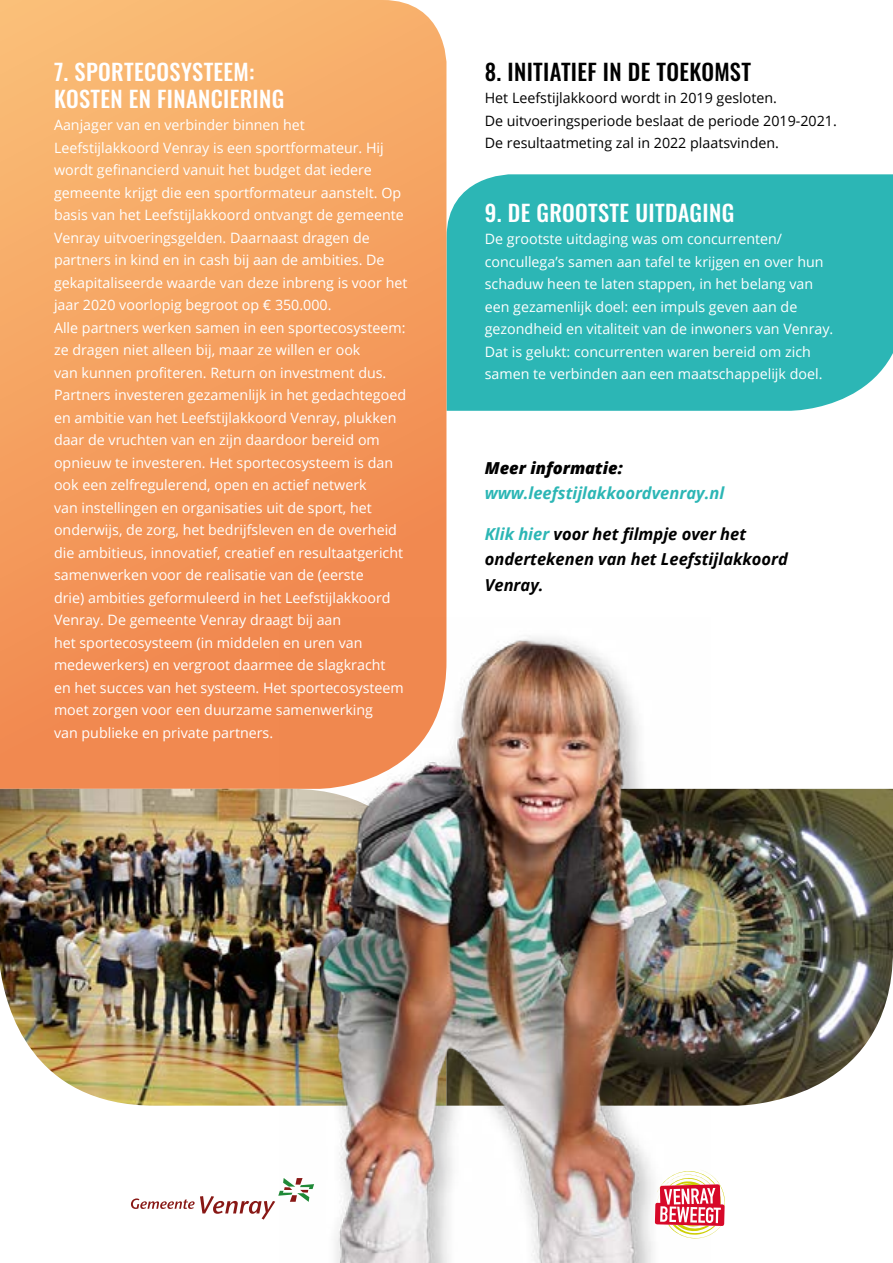
<style>
.page{position:relative;width:893px;height:1263px;background:#fff}
.page>*{position:absolute;margin:0;border:0;box-sizing:border-box;transform-origin:0 0}
.t1{font:500 22.5px/27px "Oswald";letter-spacing:.015em;color:#fff}
.t2{font:500 22.5px "Oswald";letter-spacing:.015em;color:#000}
.t3{font:italic 700 16.5px/25.5px "Open Sans";color:#000}
.t4{font:italic 700 16.5px "Open Sans";color:#2cb6b5}
.t5{font:italic 800 16.5px "Open Sans";color:#000}
.t6{font:14.25px/22.5px "Open Sans";color:#fff}
.t7{font:14.25px/22.5px "Open Sans";color:#000}
.s1{color:#2cb6b5}
</style>
<div class="page">
<div style="left:446px;top:174px;width:447px;height:237px;background:#2cb6b5"></div>
<svg style="left:0;top:0;width:446px;height:789px;background:#f49e5f"></svg>
<img style="left:0;top:789px;width:893px;height:317px">
<img style="left:280px;top:617px;width:430px;height:646px">
<svg style="left:131px;top:1178px;width:183px;height:41px"></svg>
<svg style="left:655px;top:1169px;width:70px;height:69px"></svg>
<h1 class="t1" style="left:54px;top:60px;width:232px">7. SPORTECOSYSTEEM:<br>KOSTEN EN FINANCIERING</h1>
<p class="t6" style="left:54px;top:114px;width:355px">Aanjager van en verbinder binnen het Leefstijlakkoord Venray is een sportformateur. Hij wordt gefinancierd vanuit het budget dat iedere gemeente krijgt die een sportformateur aanstelt. Op basis van het Leefstijlakkoord ontvangt de gemeente Venray uitvoeringsgelden. Daarnaast dragen de partners in kind en in cash bij aan de ambities. De gekapitaliseerde waarde van deze inbreng is voor het jaar 2020 voorlopig begroot op € 350.000.<br>Alle partners werken samen in een sportecosysteem: ze dragen niet alleen bij, maar ze willen er ook<br>van kunnen profiteren. Return on investment dus.<br>Partners investeren gezamenlijk in het gedachtegoed en ambitie van het Leefstijlakkoord Venray, plukken daar de vruchten van en zijn daardoor bereid om opnieuw te investeren. Het sportecosysteem is dan ook een zelfregulerend, open en actief netwerk<br>van instellingen en organisaties uit de sport, het onderwijs, de zorg, het bedrijfsleven en de overheid die ambitieus, innovatief, creatief en resultaatgericht samenwerken voor de realisatie van de (eerste<br>drie) ambities geformuleerd in het Leefstijlakkoord Venray. De gemeente Venray draagt bij aan<br>het sportecosysteem (in middelen en uren van medewerkers) en vergroot daarmee de slagkracht<br>en het succes van het systeem. Het sportecosysteem moet zorgen voor een duurzame samenwerking<br>van publieke en private partners.</p>
<h1 class="t2" style="left:485px;top:60px;width:268px">8. INITIATIEF IN DE TOEKOMST</h1>
<p class="t7" style="left:485px;top:87px;width:354px">Het Leefstijlakkoord wordt in 2019 gesloten.<br>De uitvoeringsperiode beslaat de periode 2019-2021.<br>De resultaatmeting zal in 2022 plaatsvinden.</p>
<h1 class="t1" style="left:485px;top:201px;width:251px">9. DE GROOTSTE UITDAGING</h1>
<p class="t6" style="left:485px;top:228px;width:350px">De grootste uitdaging was om concurrenten/ concullega’s samen aan tafel te krijgen en over hun schaduw heen te laten stappen, in het belang van een gezamenlijk doel: een impuls geven aan de gezondheid en vitaliteit van de inwoners van Venray.<br>Dat is gelukt: concurrenten waren bereid om zich samen te verbinden aan een maatschappelijk doel.</p>
<p class="t5" style="left:485px;top:455px;width:140px">Meer informatie:</p>
<p class="t4" style="left:485px;top:482px;width:241px">www.leefstijlakkoordvenray.nl</p>
<p class="t3" style="left:485px;top:521px;width:305px"><span class="s1">Klik hier</span> voor het filmpje over het ondertekenen van het Leefstijlakkoord<br>Venray.</p>
</div>
